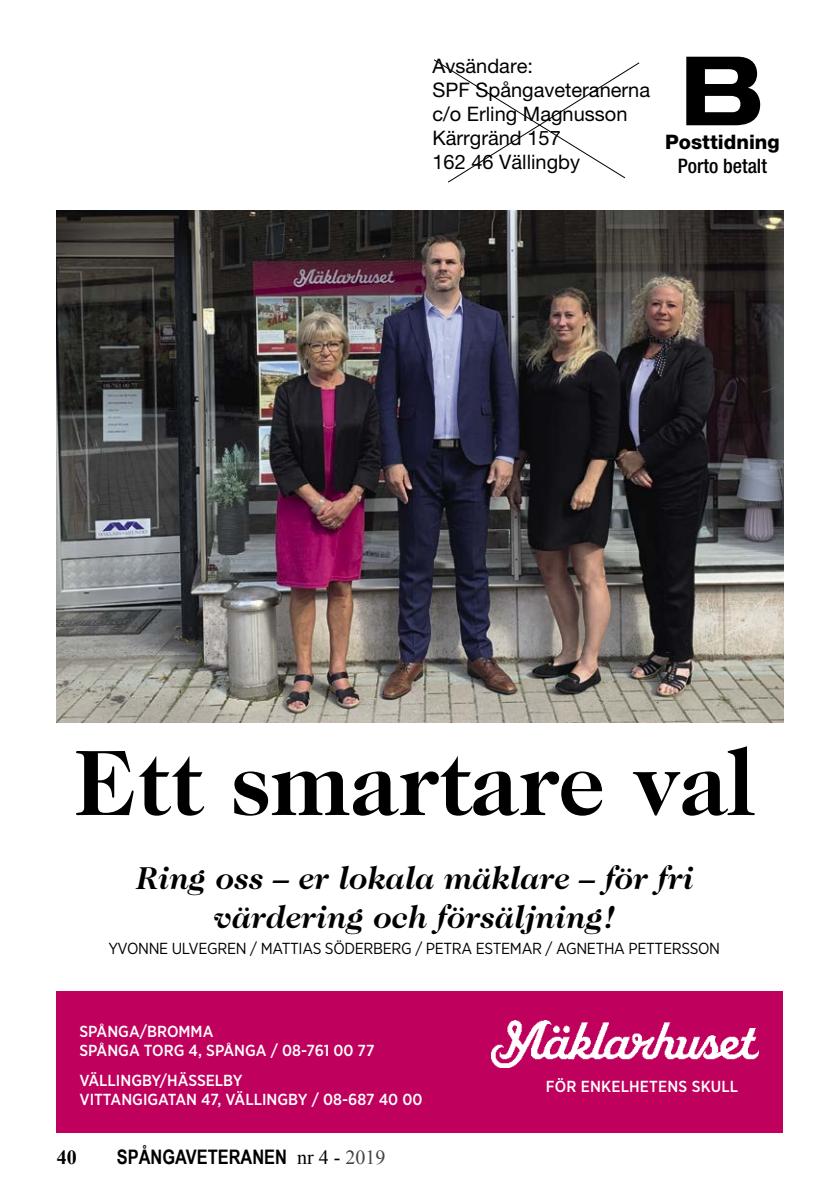
<style>
.page{position:relative;width:840px;height:1191px;background:#fff}
.page>*{position:absolute;margin:0;border:0;box-sizing:border-box;transform-origin:0 0}
.t1{font:700 expanded 96px "Helvetica Neue LT Pro";color:#000}
.t2{font:700 94px "Caslon 224 Std";color:#000}
.t3{font:italic 700 32px/38.4px "Caslon 224 Std";color:#000;text-align:center}
.t4{font:20px/24px "Helvetica Neue LT Pro";color:#000}
.t5{font:700 20px "Arial Narrow";color:#000}
.t6{font:800 20px "Helvetica Neue LT Pro";color:#000}
.t7{font:500 condensed 20px "Helvetica Neue LT Pro";color:#000}
.t8{font:700 20px "Times New Roman";color:#000}
.t9{font:500 16px/19.2px "Gotham Narrow";color:#fff}
.t10{font:16px "Gotham Narrow";letter-spacing:-.02em;color:#000}
.s1{font-family:"Times New Roman";font-weight:400}
.s2{font-family:"Times New Roman";font-weight:400;color:#444}
</style>
<div class="page">
<svg style="left:433px;top:59px;width:207px;height:124px"></svg>
<div style="left:57px;top:991px;width:725px;height:142px;background:#c0005d"></div>
<img style="left:491px;top:1020px;width:266px;height:47px">
<img style="left:57px;top:210px;width:725px;height:512px">
<p class="t4" style="left:432px;top:53px;width:219px">Avsändare:<br>SPF Spångaveteranerna c/o Erling Magnusson<br>Kärrgränd 157<br>162 46 Vällingby</p>
<h1 class="t1" style="left:679px;top:31px;width:87px">B</h1>
<p class="t7" style="left:677px;top:154px;width:90px">Porto betalt</p>
<p class="t6" style="left:664px;top:130px;width:116px">Posttidning</p>
<h2 class="t2" style="left:74px;top:727px;width:682px">Ett smartare val</h2>
<h3 class="t3" style="left:135px;top:859px;width:558px">Ring oss – er lokala mäklare – för fri värdering och försäljning!</h3>
<p class="t10" style="left:108px;top:938px;width:612px">YVONNE ULVEGREN / MATTIAS SÖDERBERG / PETRA ESTEMAR / AGNETHA PETTERSSON</p>
<p class="t9" style="left:79px;top:1021px;width:296px">SPÅNGA/BROMMA<br>SPÅNGA TORG 4, SPÅNGA / 08-761 00 77</p>
<p class="t9" style="left:79px;top:1070px;width:344px">VÄLLINGBY/HÄSSELBY<br>VITTANGIGATAN 47, VÄLLINGBY / 08-687 40 00</p>
<p class="t9" style="left:545px;top:1077px;width:194px">FÖR ENKELHETENS SKULL</p>
<p class="t8" style="left:57px;top:1143px;width:21px">40</p>
<p class="t5" style="left:117px;top:1145px;width:270px">SPÅNGAVETERANEN <span class="s1">nr 4 -</span> <span class="s2">2019</span></p>
</div>
